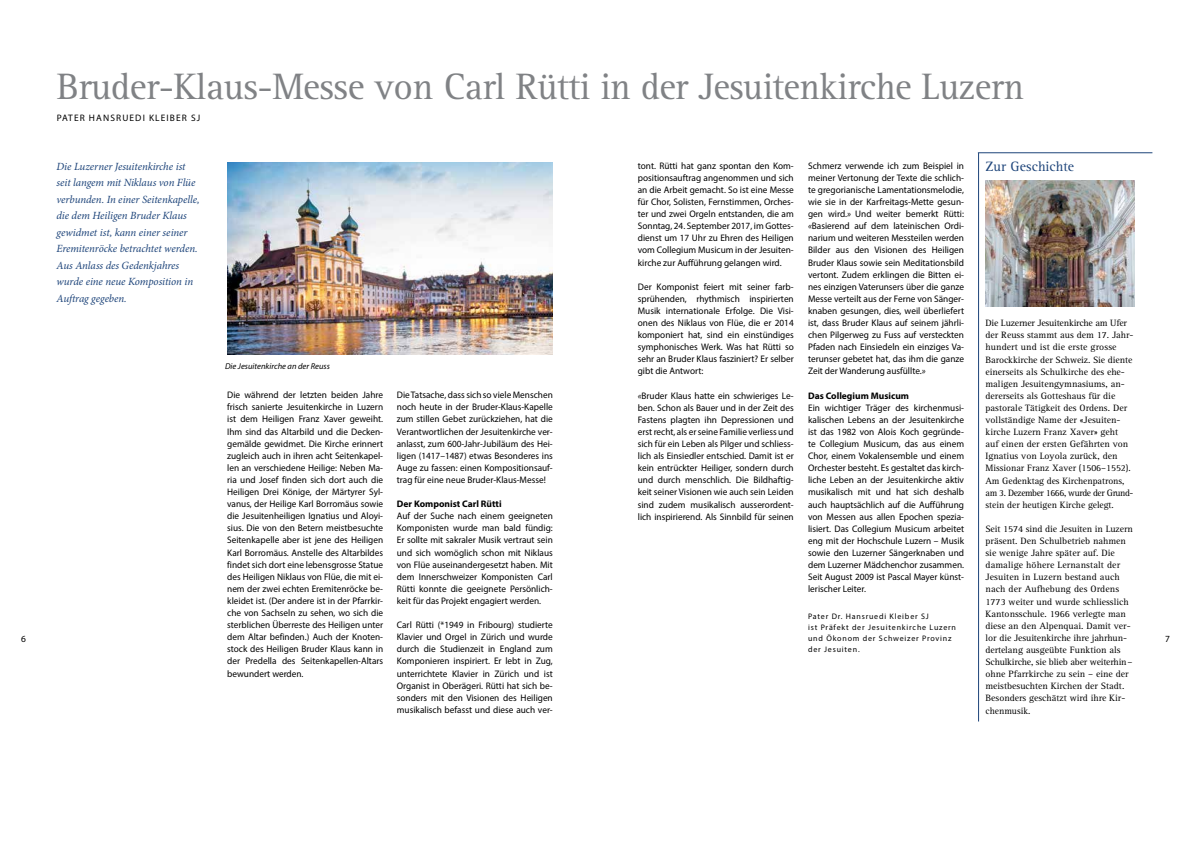
<style>
.page{position:relative;width:1191px;height:842px;background:#fff}
.page>*{position:absolute;margin:0;border:0;box-sizing:border-box;transform-origin:0 0}
.t1{font:38px "Rotis Serif";letter-spacing:-.015em;color:#808285}
.t2{font:14px "Rotis Serif";letter-spacing:.005em;color:#1c4379}
.t3{font:italic 11px/16.5px "Minion Pro";letter-spacing:-.005em;color:#1c4379}
.t4{font:9.5px/12.1px "Myriad Pro";color:#000;text-align:justify}
.t5{font:9.5px/12.1px "Rotis Serif";color:#000}
.t6{font:9.4px "Myriad Pro";letter-spacing:.12em;color:#000}
.t7{font:italic 8.5px "Myriad Pro";color:#000}
.t8{font:8px/11px "Myriad Pro";letter-spacing:.1em;color:#000}
.s1{font-style:italic}
.s2{font-weight:700}
</style>
<div class="page">
<img style="left:985px;top:180px;width:149px;height:126px">
<hr style="left:978px;top:153px;width:174px;height:1px;background:#1c4379">
<hr style="left:978px;top:153px;width:1px;height:568px;background:#1c4379">
<img style="left:227px;top:162px;width:326px;height:192px">
<p class="t1" style="left:57px;top:64px;width:968px">Bruder-Klaus-Messe von Carl Rütti in der Jesuitenkirche Luzern</p>
<p class="t6" style="left:57px;top:112px;width:47px">Pater Hansruedi</p>
<p class="t6" style="left:149px;top:112px;width:13px">Kleiber</p>
<p class="t6" style="left:191px;top:112px;width:11px">SJ</p>
<p class="t2" style="left:985px;top:158px;width:90px">Zur Geschichte</p>
<p class="t3" style="left:56px;top:158px;width:145px">Die Luzerner Jesuitenkirche ist seit langem mit Niklaus von Flüe verbunden. In einer Seitenkapelle, die dem Heiligen Bruder Klaus gewidmet ist, kann einer seiner<br>Eremitenröcke betrachtet werden.<br>Aus Anlass des Gedenkjahres wurde eine neue Komposition in<br>Auftrag gegeben.</p>
<p class="t4" style="left:638px;top:159px;width:157px">tont. Rütti hat ganz spontan den Kom&shy;positionsauftrag angenommen und sich an die Arbeit gemacht. So ist eine Messe für Chor, Solisten, Fernstimmen, Orches&shy;ter und zwei Orgeln entstanden, die am Sonntag, 24. September 2017, im Gottes&shy;dienst um 17 Uhr zu Ehren des Heiligen vom Collegium Musicum in der Jesuiten&shy;kirche zur Aufführung gelangen wird.</p>
<p class="t4" style="left:808px;top:159px;width:157px">Schmerz verwende ich zum Beispiel in meiner Vertonung der Texte die schlich&shy;te gregorianische Lamentationsmelodie, wie sie in der Karfreitags-Mette gesun&shy;gen wird.<span class="s1">»</span> Und weiter bemerkt Rütti: <span class="s1">«</span>Basierend auf dem lateinischen Ordi&shy;narium und weiteren Messteilen werden Bilder aus den Visionen des Heiligen Bruder Klaus sowie sein Meditationsbild vertont. Zudem erklingen die Bitten ei&shy;nes einzigen Vaterunsers über die ganze Messe verteilt aus der Ferne von Sänger&shy;knaben gesungen, dies, weil überliefert ist, dass Bruder Klaus auf seinem jährli&shy;chen Pilgerweg zu Fuss auf versteckten Pfaden nach Einsiedeln ein einziges Va&shy;terunser gebetet hat, das ihm die ganze Zeit der Wanderung ausfüllte.<span class="s1">»</span></p>
<p class="t4" style="left:808px;top:389px;width:157px;text-align:left"><span class="s2">Das Collegium Musicum<br></span>Ein wichtiger Träger des kirchenmusi&shy;kalischen Lebens an der Jesuitenkirche ist das 1982 von Alois Koch gegründe&shy;te Collegium Musicum, das aus einem Chor, einem Vokalensemble und einem Orchester besteht. Es gestaltet das kirch&shy;liche Leben an der Jesuitenkirche aktiv musikalisch mit und hat sich deshalb auch hauptsächlich auf die Aufführung von Messen aus allen Epochen spezia&shy;lisiert. Das Collegium Musicum arbeitet eng mit der Hochschule Luzern – Musik sowie den Luzerner Sängerknaben und dem Luzerner Mädchenchor zusammen.<br>Seit August 2009 ist Pascal Mayer künst&shy;lerischer Leiter.</p>
<p class="t8" style="left:808px;top:611px;width:149px">Pater Dr. Hansruedi Kleiber SJ<br>ist Präfekt der Jesuitenkirche Luzern und Ökonom der Schweizer Provinz der Jesuiten.</p>
<p class="t4" style="left:638px;top:280px;width:157px">Der Komponist feiert mit seiner farb&shy;sprühenden, rhythmisch inspirierten Musik internationale Erfolge. Die Visi&shy;onen des Niklaus von Flüe, die er 2014 komponiert hat, sind ein einstündiges symphonisches Werk. Was hat Rütti so sehr an Bruder Klaus fasziniert? Er selber gibt die Antwort:</p>
<p class="t4" style="left:638px;top:389px;width:157px"><span class="s1">«</span>Bruder Klaus hatte ein schwieriges Le&shy;ben. Schon als Bauer und in der Zeit des Fastens plagten ihn Depressionen und erst recht, als er seine Familie verliess und sich für ein Leben als Pilger und schliess&shy;lich als Einsiedler entschied. Damit ist er kein entrückter Heiliger, sondern durch und durch menschlich. Die Bildhaftig&shy;keit seiner Visionen wie auch sein Leiden sind zudem musikalisch ausserordent&shy;lich inspirierend. Als Sinnbild für seinen</p>
<p class="t5" style="left:985px;top:317px;width:150px">Die Luzerner Jesuitenkirche am Ufer der Reuss stammt aus dem 17. Jahr&shy;hundert und ist die erste grosse Barockkirche der Schweiz. Sie diente einerseits als Schulkirche des ehe&shy;maligen Jesuitengymnasiums, an&shy;dererseits als Gotteshaus für die pastorale Tätigkeit des Ordens. Der vollständige Name der «Jesuiten&shy;kirche Luzern Franz Xaver» geht auf einen der ersten Gefährten von Ignatius von Loyola zurück, den Missionar Franz Xaver (1506–1552).<br>Am Gedenktag des Kirchenpatrons, am 3. Dezember 1666, wurde der Grund&shy;stein der heutigen Kirche gelegt.</p>
<p class="t5" style="left:985px;top:523px;width:149px">Seit 1574 sind die Jesuiten in Luzern präsent. Den Schulbetrieb nahmen sie wenige Jahre später auf. Die damalige höhere Lernanstalt der Jesuiten in Luzern bestand auch nach der Aufhebung des Ordens 1773 weiter und wurde schliesslich Kantonsschule. 1966 verlegte man diese an den Alpenquai. Damit ver&shy;lor die Jesuitenkirche ihre jahrhun&shy;dertelang ausgeübte Funktion als Schulkirche, sie blieb aber weiterhin– ohne Pfarrkirche zu sein – eine der meistbesuchten Kirchen der Stadt.<br>Besonders geschätzt wird ihre Kir&shy;chenmusik.</p>
<p class="t7" style="left:225px;top:361px;width:106px">Die Jesuitenkirche an der Reuss</p>
<p class="t4" style="left:227px;top:389px;width:157px">Die während der letzten beiden Jahre frisch sanierte Jesuitenkirche in Luzern ist dem Heiligen Franz Xaver geweiht.<br>Ihm sind das Altarbild und die Decken&shy;gemälde gewidmet. Die Kirche erinnert zugleich auch in ihren acht Seitenkapel&shy;len an verschiedene Heilige: Neben Ma&shy;ria und Josef finden sich dort auch die Heiligen Drei Könige, der Märtyrer Syl&shy;vanus, der Heilige Karl Borromäus sowie die Jesuitenheiligen Ignatius und Aloyi&shy;sius. Die von den Betern meistbesuchte Seitenkapelle aber ist jene des Heiligen Karl Borromäus. Anstelle des Altarbildes findet sich dort eine lebensgrosse Statue des Heiligen Niklaus von Flüe, die mit ei&shy;nem der zwei echten Eremitenröcke be&shy;kleidet ist. (Der andere ist in der Pfarrkir&shy;che von Sachseln zu sehen, wo sich die sterblichen Überreste des Heiligen unter dem Altar befinden.) Auch der Knoten&shy;stock des Heiligen Bruder Klaus kann in der Predella des Seitenkapellen-Altars bewundert werden.</p>
<p class="t4" style="left:397px;top:389px;width:157px">Die Tatsache, dass sich so viele Menschen noch heute in der Bruder-Klaus-Kapelle zum stillen Gebet zurückziehen, hat die Verantwortlichen der Jesuitenkirche ver&shy;anlasst, zum 600-Jahr-Jubiläum des Hei&shy;ligen (1417–1487) etwas Besonderes ins Auge zu fassen: einen Kompositionsauf&shy;trag für eine neue Bruder-Klaus-Messe!</p>
<p class="t4" style="left:397px;top:498px;width:157px;text-align:left"><span class="s2">Der Komponist Carl Rütti<br></span>Auf der Suche nach einem geeigneten Komponisten wurde man bald fündig:<br>Er sollte mit sakraler Musik vertraut sein und sich womöglich schon mit Niklaus von Flüe auseinandergesetzt haben. Mit dem Innerschweizer Komponisten Carl Rütti konnte die geeignete Persönlich&shy;keit für das Projekt engagiert werden.</p>
<p class="t4" style="left:397px;top:619px;width:157px">Carl Rütti (*1949 in Fribourg) studierte Klavier und Orgel in Zürich und wurde durch die Studienzeit in England zum Komponieren inspiriert. Er lebt in Zug, unterrichtete Klavier in Zürich und ist Organist in Oberägeri. Rütti hat sich be&shy;sonders mit den Visionen des Heiligen musikalisch befasst und diese auch ver-</p>
<p class="t6" style="left:21px;top:633px;width:6px">6</p>
<p class="t6" style="left:1165px;top:633px;width:6px">7</p>
</div>
